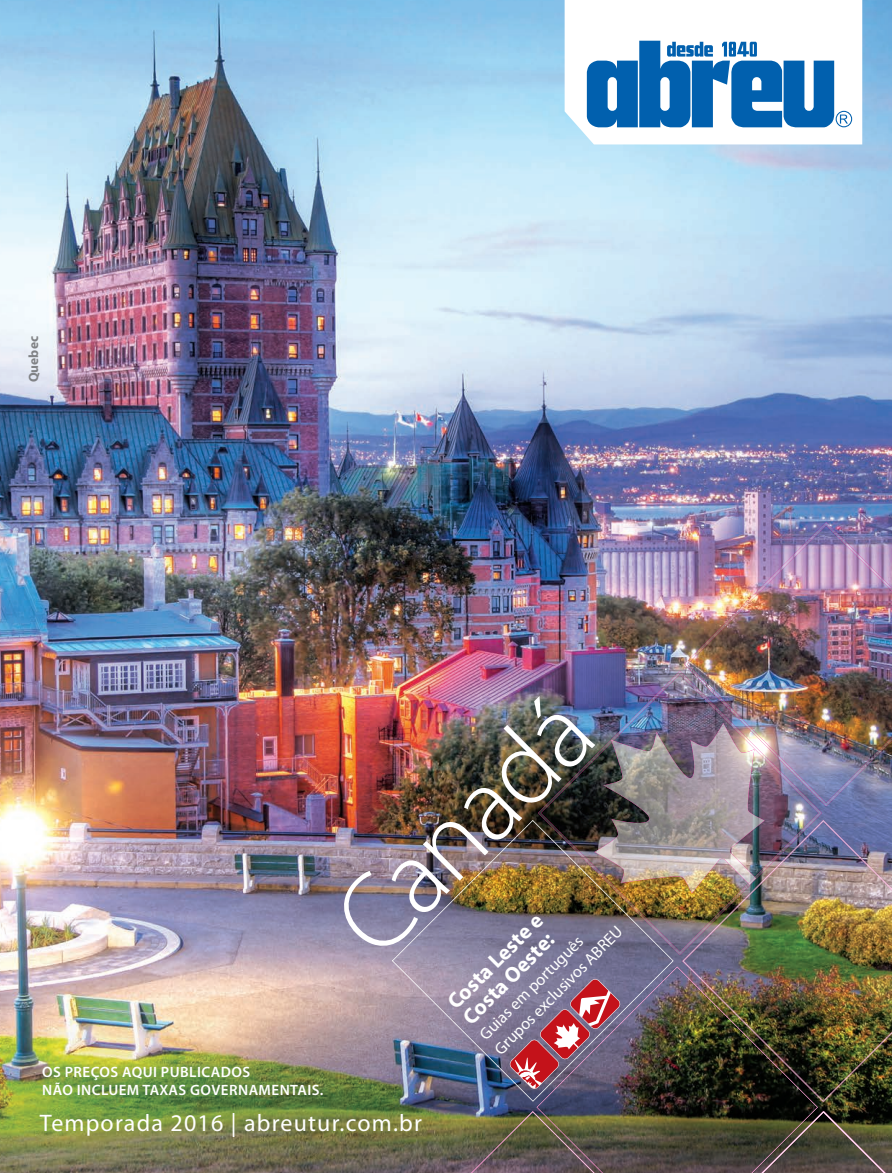
<style>
.page{position:relative;width:892px;height:1173px;background:#fff}
.page>*{position:absolute;margin:0;border:0;box-sizing:border-box;transform-origin:0 0}
.t1{font:300 107.85px "Myriad Pro";color:#fff}
.t2{font:24px "Myriad Pro";letter-spacing:.05em;color:#fff}
.t3{font:700 21.6px/21.6px "Myriad Pro";color:#fff}
.t4{font:16.5px/21px "Myriad Pro";color:#fff}
.t5{font:600 15px/18px "Myriad Pro";letter-spacing:.03em;color:#fff}
.t6{font:700 13.5px "Myriad Pro";color:#808285}
</style>
<div class="page">
<img style="left:0;top:0;width:892px;height:1173px">
<svg style="left:565px;top:0;width:297px;height:144px"></svg>
<svg style="left:587px;top:41px;width:265px;height:86px"></svg>
<img style="left:682px;top:820px;width:210px;height:282px">
<img style="left:684px;top:522px;width:208px;height:284px">
<img style="left:538px;top:671px;width:284px;height:284px">
<img style="left:611px;top:740px;width:145px;height:145px">
<img style="left:392px;top:820px;width:282px;height:281px">
<img style="left:537px;top:966px;width:281px;height:207px">
<img style="left:450px;top:1111px;width:166px;height:62px">
<svg style="left:508px;top:977px;width:114px;height:113px;background:#94657a"></svg>
<svg style="left:683px;top:1111px;width:209px;height:62px;background:#454233"></svg>
<p class="t6" style="left:25px;top:382px;width:48px;rotate:-90deg">Quebec</p>
<h1 class="t1" style="left:307px;top:890px;width:315px;rotate:-45deg">Canadá</h1>
<h3 class="t3" style="left:443px;top:997px;width:126px;rotate:-45deg">Costa Leste e<br>Costa Oeste:</h3>
<p class="t4" style="left:475px;top:1029px;width:175px;rotate:-45deg">Guias em português<br>Grupos exclusivos ABREU</p>
<p class="t5" style="left:42px;top:1062px;width:283px">OS PREÇOS AQUI PUBLICADOS<br>NÃO INCLUEM TAXAS GOVERNAMENTAIS.</p>
<h2 class="t2" style="left:40px;top:1108px;width:384px">Temporada 2016 | abreutur.com.br</h2>
</div>
